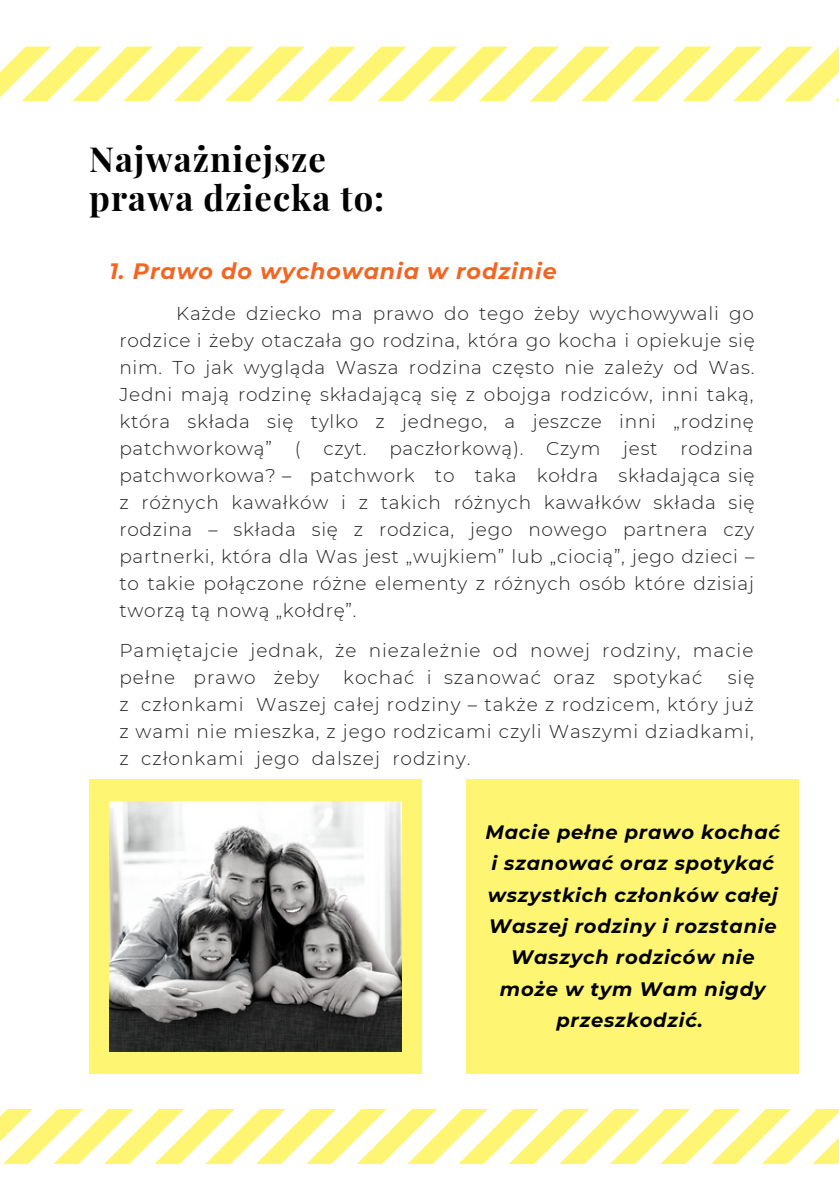
<style>
.page{position:relative;width:839px;height:1191px;background:#fff}
.page>*{position:absolute;margin:0;border:0;box-sizing:border-box;transform-origin:0 0}
.t1{font:700 34.6px/38.8px "Playfair Display";letter-spacing:.03em;color:#000}
.t2{font:italic 700 22.2px "Montserrat";letter-spacing:.04em;color:#f36522}
.t3{font:italic 700 19.4px/31.4px "Montserrat";letter-spacing:.04em;color:#000;text-align:center}
.t4{font:300 18.6px/27px "Montserrat";letter-spacing:.055em;color:#222;text-align:justify}
</style>
<div class="page">
<svg style="left:0;top:1109px;width:838px;height:55px"></svg>
<svg style="left:0;top:47px;width:838px;height:55px"></svg>
<div style="left:89px;top:779px;width:333px;height:295px;background:#fef673"></div>
<div style="left:466px;top:779px;width:333px;height:295px;background:#fef673"></div>
<img style="left:109px;top:802px;width:292px;height:249px">
<p class="t1" style="left:89px;top:138px;width:296px">Najważniejsze prawa dziecka to:</p>
<p class="t2" style="left:109px;top:258px;width:449px">1. Prawo do wychowania w rodzinie</p>
<p class="t4" style="left:119px;top:300px;width:637px;text-indent:57px">Każde dziecko ma prawo do tego żeby wychowywali go rodzice i żeby otaczała go rodzina, która go kocha i opiekuje się nim. To jak wygląda Wasza rodzina często nie zależy od Was.<br>Jedni mają rodzinę składającą się z obojga rodziców, inni taką, która składa się tylko z jednego, a jeszcze inni „rodzinę patchworkową” ( czyt. paczłorkową). Czym jest rodzina patchworkowa? – patchwork to taka kołdra składająca się z różnych kawałków i z takich różnych kawałków składa się rodzina – składa się z rodzica, jego nowego partnera czy partnerki, która dla Was jest „wujkiem” lub „ciocią”, jego dzieci – to takie połączone różne elementy z różnych osób które dzisiaj tworzą tą nową „kołdrę”.</p>
<p class="t4" style="left:119px;top:637px;width:635px">Pamiętajcie jednak, że niezależnie od nowej rodziny, macie pełne prawo żeby</p>
<p class="t4" style="left:343px;top:664px;width:360px">kochać i szanować oraz spotykać</p>
<p class="t4" style="left:119px;top:664px;width:636px;text-indent:608px">się z członkami Waszej całej rodziny – także z rodzicem, który już z wami nie mieszka, z jego rodzicami czyli Waszymi dziadkami, z członkami jego dalszej rodziny.</p>
<p class="t3" style="left:485px;top:816px;width:296px">Macie pełne prawo kochać i szanować oraz spotykać wszystkich członków całej<br>Waszej rodziny i rozstanie<br>Waszych rodziców nie może w tym Wam nigdy przeszkodzić.</p>
</div>
